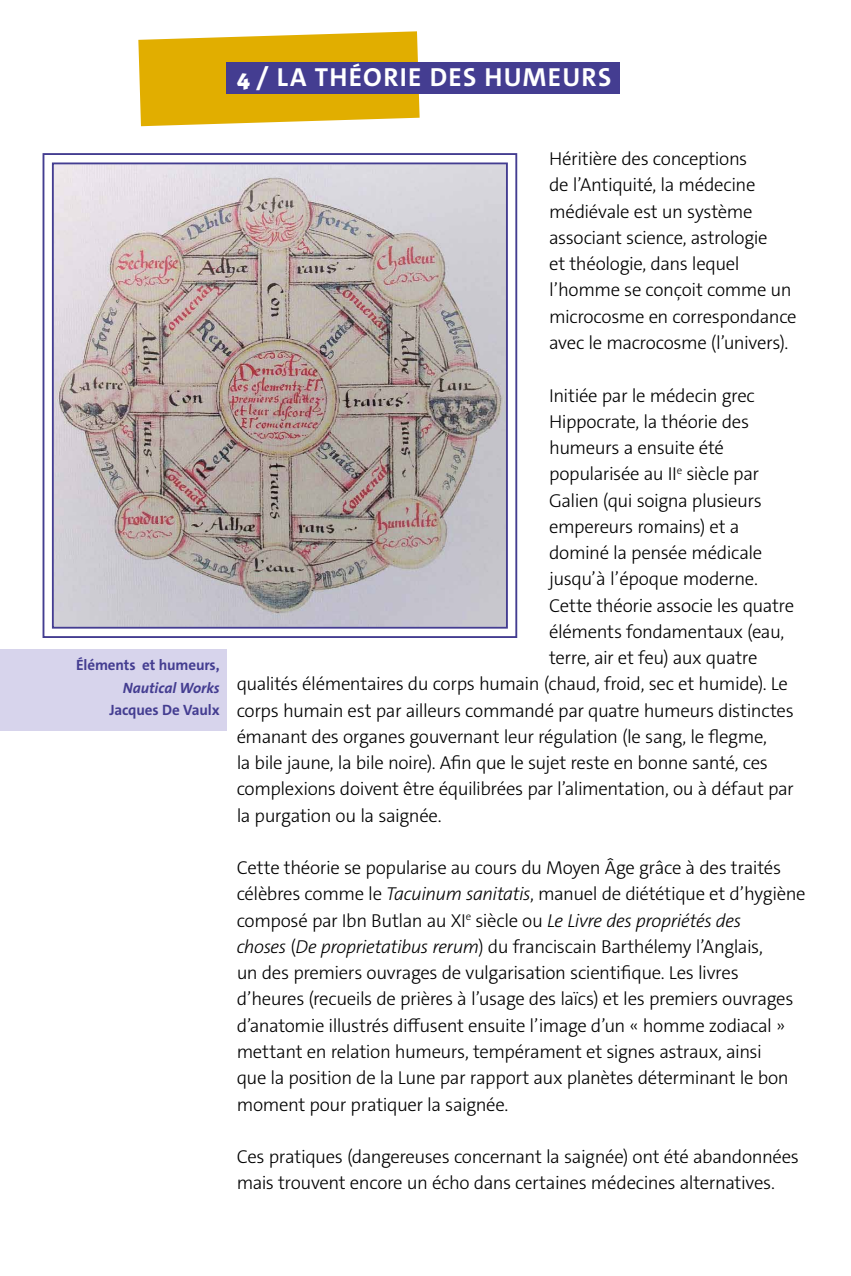
<style>
.page{position:relative;width:851px;height:1276px;background:#fff}
.page>*{position:absolute;margin:0;border:0;box-sizing:border-box;transform-origin:0 0}
.t1{font:700 26.25px "The Sans C4 s";letter-spacing:.05em;color:#fff}
.t2{font:300 18.75px/26.2px "The Sans C4 s";letter-spacing:-.02em;color:#000}
.t3{font:700 15px "The Sans C4 s";letter-spacing:-.01em;color:#443d91}
.t4{font:italic 700 15px "The Sans C4 s";letter-spacing:-.005em;color:#443d91}
.s1{font-family:"Macho";font-weight:800;font-size:22.5px}
.s2{font-style:italic}
</style>
<div class="page">
<svg style="left:138px;top:31px;width:281px;height:95px;background:#e4b820"></svg>
<div style="left:226px;top:62px;width:393px;height:32px;background:#443d91"></div>
<img style="left:42px;top:153px;width:476px;height:485px">
<div style="left:52px;top:162px;width:456px;height:466px;border:2px solid #443d91"></div>
<div style="left:0;top:648px;width:226px;height:82px;background:#d7d4ec"></div>
<h1 class="t1" style="left:237px;top:61px;width:376px"><span class="s1">4</span> / LA THÉORIE DES HUMEURS</h1>
<p class="t3" style="left:76px;top:655px;width:145px">Éléments et humeurs,</p>
<p class="t4" style="left:123px;top:678px;width:98px">Nautical Works</p>
<p class="t3" style="left:109px;top:700px;width:112px">Jacques De Vaulx</p>
<p class="t2" style="left:549px;top:146px;width:249px">Héritière des conceptions<br>de l’Antiquité, la médecine médiévale est un système associant science, astrologie<br>et théologie, dans lequel l’homme se conçoit comme un microcosme en correspondance avec le macrocosme (l’univers).</p>
<p class="t2" style="left:549px;top:382px;width:207px">Initiée par le médecin grec</p>
<p class="t2" style="left:549px;top:408px;width:201px">Hippocrate, la théorie des</p>
<p class="t2" style="left:549px;top:435px;width:176px">humeurs a ensuite été</p>
<p class="t2" style="left:549px;top:461px;width:211px">popularisée au II<sup>e</sup> siècle par</p>
<p class="t2" style="left:549px;top:487px;width:214px">Galien (qui soigna plusieurs</p>
<p class="t2" style="left:549px;top:513px;width:192px">empereurs romains) et a</p>
<p class="t2" style="left:549px;top:540px;width:214px">dominé la pensée médicale</p>
<p class="t2" style="left:549px;top:566px;width:210px">jusqu’à l’époque moderne.</p>
<p class="t2" style="left:549px;top:592px;width:246px">Cette théorie associe les quatre</p>
<p class="t2" style="left:549px;top:618px;width:237px">éléments fondamentaux (eau,</p>
<p class="t2" style="left:549px;top:645px;width:210px">terre, air et feu) aux quatre</p>
<p class="t2" style="left:237px;top:671px;width:553px">qualités élémentaires du corps humain (chaud, froid, sec et humide). Le</p>
<p class="t2" style="left:237px;top:697px;width:558px">corps humain est par ailleurs commandé par quatre humeurs distinctes</p>
<p class="t2" style="left:237px;top:723px;width:531px">émanant des organes gouvernant leur régulation (le sang, le flegme,</p>
<p class="t2" style="left:237px;top:750px;width:532px">la bile jaune, la bile noire). Afin que le sujet reste en bonne santé, ces</p>
<p class="t2" style="left:237px;top:776px;width:558px">complexions doivent être équilibrées par l’alimentation, ou à défaut par</p>
<p class="t2" style="left:237px;top:802px;width:206px">la purgation ou la saignée.</p>
<p class="t2" style="left:237px;top:855px;width:570px">Cette théorie se popularise au cours du Moyen Âge grâce à des traités célèbres comme le <span class="s2">Tacuinum sanitatis</span>, manuel de diététique et d’hygiène composé par Ibn Butlan au XI<sup>e</sup> siècle ou <span class="s2">Le Livre des propriétés des<br>choses</span> (<span class="s2">De proprietatibus rerum</span>) du franciscain Barthélemy l’Anglais,<br>un des premiers ouvrages de vulgarisation scientifique. Les livres d’heures (recueils de prières à l’usage des laïcs) et les premiers ouvrages d’anatomie illustrés diffusent ensuite l’image d’un « homme zodiacal » mettant en relation humeurs, tempérament et signes astraux, ainsi<br>que la position de la Lune par rapport aux planètes déterminant le bon moment pour pratiquer la saignée.</p>
<p class="t2" style="left:237px;top:1143px;width:563px">Ces pratiques (dangereuses concernant la saignée) ont été abandonnées mais trouvent encore un écho dans certaines médecines alternatives.</p>
</div>
